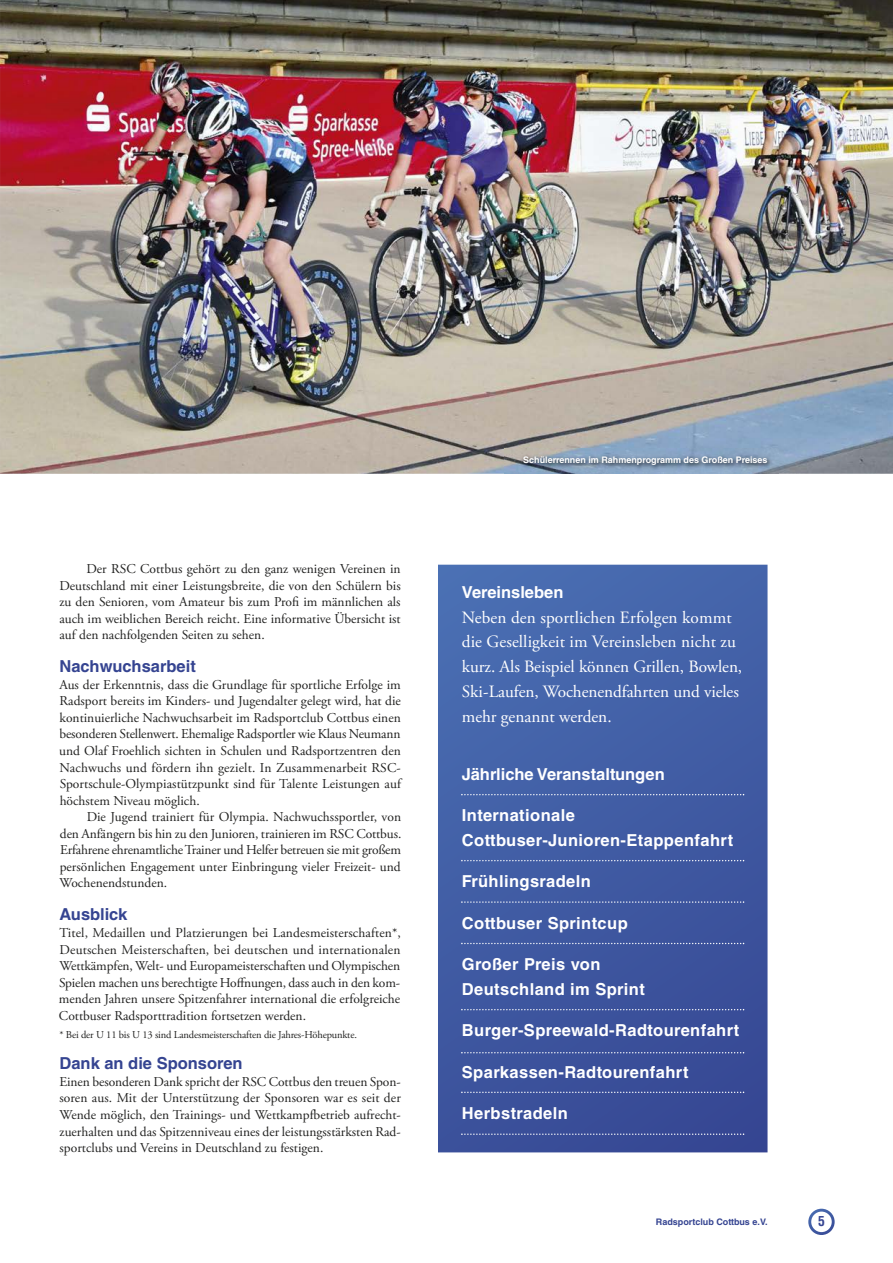
<style>
.page{position:relative;width:893px;height:1263px;background:#fff}
.page>*{position:absolute;margin:0;border:0;box-sizing:border-box;transform-origin:0 0}
.t1{font:17.25px/24.8px "Adobe Garamond Pro";color:#fff}
.t2{font:700 16.5px/24.8px "Helvetica LT Std";letter-spacing:.025em;color:#fff}
.t3{font:700 16.5px "Helvetica LT Std";color:#354491}
.t4{font:700 16.5px "Helvetica LT Std";color:#fff}
.t5{font:13.5px/16.5px "Adobe Garamond Pro";color:#222221;text-align:justify}
.t6{font:700 condensed 13.5px "Helvetica LT Std";color:#354491}
.t7{font:10.5px "Adobe Garamond Pro";letter-spacing:-.015em;color:#222221}
.t8{font:700 9px "Helvetica LT Std";color:#fff}
.t9{font:700 9px "Helvetica LT Std";color:#354491}
</style>
<div class="page">
<img style="left:0;top:0;width:893px;height:474px">
<svg style="left:438px;top:565px;width:329px;height:587px;background:#405ba3"></svg>
<svg style="left:461px;top:860px;width:283px;height:1px"></svg>
<svg style="left:461px;top:794px;width:283px;height:1px"></svg>
<svg style="left:461px;top:901px;width:283px;height:2px"></svg>
<svg style="left:461px;top:943px;width:283px;height:1px"></svg>
<svg style="left:461px;top:1009px;width:283px;height:1px"></svg>
<svg style="left:461px;top:1052px;width:283px;height:1px"></svg>
<svg style="left:461px;top:1091px;width:283px;height:2px"></svg>
<svg style="left:461px;top:1133px;width:283px;height:2px"></svg>
<img style="left:504px;top:448px;width:275px;height:26px">
<svg style="left:808px;top:1209px;width:27px;height:26px"></svg>
<div style="left:811px;top:1211px;width:21px;height:21px;background:#fff;border-radius:50%"></div>
<p class="t5" style="left:59px;top:562px;width:343px;text-indent:27px">Der RSC Cottbus gehört zu den ganz wenigen Vereinen in Deutschland mit einer Leistungsbreite, die von den Schülern bis zu den Senioren, vom Amateur bis zum Profi im männlichen als auch im weiblichen Bereich reicht. Eine informative Übersicht ist auf den nachfolgenden Seiten zu sehen.</p>
<p class="t3" style="left:60px;top:660px;width:138px">Nachwuchsarbeit</p>
<p class="t5" style="left:59px;top:677px;width:343px">Aus der Erkenntnis, dass die Grundlage für sportliche Erfolge im Radsport bereits im Kinders- und Jugendalter gelegt wird, hat die kontinuierliche Nachwuchsarbeit im Radsportclub Cottbus einen besonderen Stellenwert. Ehemalige Radsportler wie Klaus Neumann und Olaf Froehlich sichten in Schulen und Radsportzentren den Nachwuchs und fördern ihn gezielt. In Zusammenarbeit RSC-Sportschule-Olympiastützpunkt sind für Talente Leistungen auf höchstem Niveau möglich.</p>
<p class="t5" style="left:60px;top:810px;width:343px;text-indent:27px">Die Jugend trainiert für Olympia. Nachwuchssportler, von den Anfängern bis hin zu den Junioren, trainieren im RSC Cottbus.<br>Erfahrene ehrenamtliche Trainer und Helfer betreuen sie mit großem persönlichen Engagement unter Einbringung vieler Freizeit- und Wochenendstunden.</p>
<p class="t3" style="left:60px;top:908px;width:69px">Ausblick</p>
<p class="t5" style="left:59px;top:926px;width:343px">Titel, Medaillen und Platzierungen bei Landesmeisterschaften*, Deutschen Meisterschaften, bei deutschen und internationalen Wettkämpfen, Welt- und Europameisterschaften und Olympischen Spielen machen uns berechtigte Hoffnungen, dass auch in den kom&shy;menden Jahren unsere Spitzenfahrer international die erfolgreiche Cottbuser Radsporttradition fortsetzen werden.</p>
<p class="t7" style="left:60px;top:1030px;width:299px">* Bei der U 11 bis U 13 sind Landesmeisterschaften die Jahres-Höhepunkte.</p>
<p class="t3" style="left:60px;top:1057px;width:185px">Dank an die Sponsoren</p>
<p class="t5" style="left:59px;top:1074px;width:343px">Einen besonderen Dank spricht der RSC Cottbus den treuen Spon&shy;soren aus. Mit der Unterstützung der Sponsoren war es seit der Wende möglich, den Trainings- und Wettkampfbetrieb aufrecht&shy;zuerhalten und das Spitzenniveau eines der leistungsstärksten Rad&shy;sportclubs und Vereins in Deutschland zu festigen.</p>
<p class="t8" style="left:523px;top:457px;width:246px">Schülerrennen im Rahmenprogramm des Großen Preises</p>
<p class="t4" style="left:462px;top:586px;width:103px">Vereinsleben</p>
<p class="t1" style="left:462px;top:606px;width:282px">Neben den sportlichen Erfolgen kommt die Geselligkeit im Vereinsleben nicht zu kurz. Als Beispiel können Grillen, Bowlen, Ski-Laufen, Wochenendfahrten und vieles mehr genannt werden.</p>
<p class="t4" style="left:462px;top:768px;width:204px">Jährliche Veranstaltungen</p>
<p class="t2" style="left:462px;top:804px;width:273px">Internationale<br>Cottbuser-Junioren-Etappenfahrt</p>
<p class="t2" style="left:462px;top:871px;width:130px">Frühlingsradeln</p>
<p class="t2" style="left:462px;top:912px;width:167px">Cottbuser Sprintcup</p>
<p class="t2" style="left:462px;top:953px;width:184px">Großer Preis von<br>Deutschland im Sprint</p>
<p class="t2" style="left:462px;top:1020px;width:279px">Burger-Spreewald-Radtourenfahrt</p>
<p class="t2" style="left:462px;top:1061px;width:228px">Sparkassen-Radtourenfahrt</p>
<p class="t2" style="left:462px;top:1102px;width:107px">Herbstradeln</p>
<p class="t9" style="left:656px;top:1218px;width:113px">Radsportclub Cottbus e.V.</p>
<p class="t6" style="left:818px;top:1216px;width:8px">5</p>
</div>
